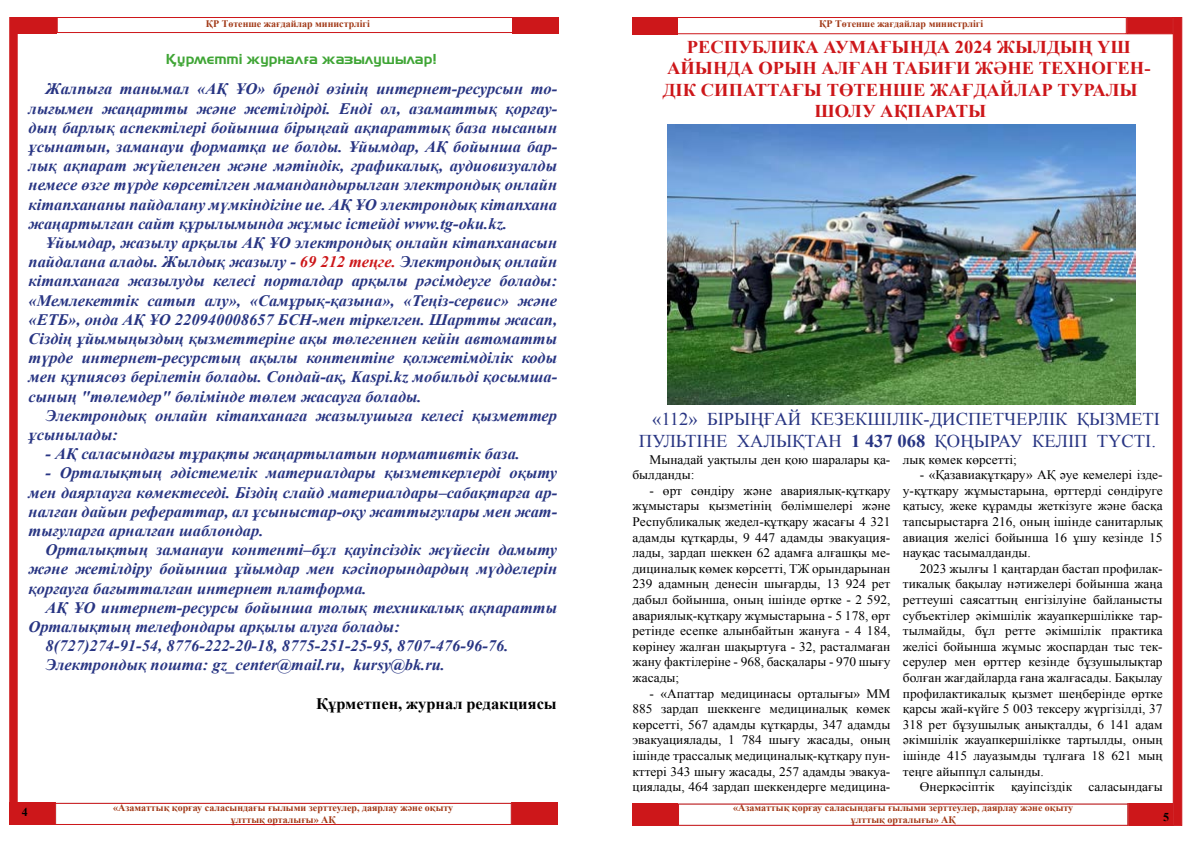
<style>
.page{position:relative;width:1191px;height:842px;background:#fff}
.page>*{position:absolute;margin:0;border:0;box-sizing:border-box;transform-origin:0 0}
.t1{font:700 18px "Times New Roman";color:#cd171a}
.t2{font:18px/21.6px "Times New Roman";color:#283583;text-align:right}
.t3{font:italic 700 16px/19.2px "Times New Roman";color:#283583;text-align:justify}
.t4{font:700 16px "Times New Roman";color:#000}
.t5{font:14px "Aero";color:#3fa535}
.t6{font:13px/15.6px "Times New Roman";color:#000;text-align:justify}
.t7{font:700 12px "Times New Roman";color:#000}
.t8{font:700 10px/12px "Times New Roman";color:#a13816;text-align:center}
.s1{color:#cd171a}
.s2{font-weight:700}
</style>
<div class="page">
<svg style="left:9px;top:17px;width:9px;height:786px;background:#cf2326"></svg>
<div style="left:11px;top:17px;width:46px;height:16px;background:#cd171a"></div>
<div style="left:512px;top:17px;width:46px;height:16px;background:#cd171a"></div>
<div style="left:57px;top:17px;width:456px;height:16px;border:1px solid #cd171a"></div>
<div style="left:632px;top:17px;width:46px;height:17px;background:#cd171a"></div>
<div style="left:1126px;top:17px;width:47px;height:17px;background:#cd171a;border:1px solid #cd171a"></div>
<div style="left:676px;top:17px;width:450px;height:17px;border:1px solid #cd171a"></div>
<div style="left:1172px;top:17px;width:10px;height:809px;background:#cd171a;border:1px solid #cd171a"></div>
<div style="left:9px;top:803px;width:47px;height:22px;background:#cd171a"></div>
<div style="left:511px;top:803px;width:46px;height:22px;background:#cd171a"></div>
<div style="left:55px;top:803px;width:457px;height:22px;border:1px solid #cd171a"></div>
<div style="left:632px;top:803px;width:46px;height:23px;background:#cd171a"></div>
<div style="left:1127px;top:803px;width:46px;height:23px;background:#cd171a"></div>
<div style="left:678px;top:803px;width:450px;height:23px;border:1px solid #cd171a"></div>
<img style="left:668px;top:125px;width:467px;height:279px">
<p class="t8" style="left:206px;top:18px;width:165px">ҚР Төтенше жағдайлар министрлігі</p>
<p class="t5" style="left:166px;top:50px;width:272px">Құрметті журналға жазылушылар!</p>
<p class="t3" style="left:29px;top:79px;width:530px;text-indent:17px">Жалпыға танымал «АҚ ҰО» бренді өзінің интернет-ресурсын то&shy;лығымен жаңартты және жетілдірді. Енді ол, азаматтық қорғау&shy;дың барлық аспектілері бойынша бірыңғай ақпараттық база нысанын ұсынатын, заманауи форматқа ие болды. Ұйымдар, АҚ бойынша бар&shy;лық ақпарат жүйеленген және мәтіндік, графикалық, аудиовизуалды немесе өзге түрде көрсетілген мамандандырылған электрондық онлайн кітапхананы пайдалану мүмкіндігіне ие. АҚ ҰО электрондық кітапхана жаңартылған сайт құрылымында жұмыс істейді www.tg-oku.kz.</p>
<p class="t3" style="left:29px;top:233px;width:530px;text-indent:17px">Ұйымдар, жазылу арқылы АҚ ҰО электрондық онлайн кітапханасын пайдалана алады. Жылдық жазылу - <span class="s1">69 212 теңге.</span> Электрондық онлайн кітапханаға жазылуды келесі порталдар арқылы рәсімдеуге болады: «Мемлекеттік сатып алу», «Самұрық-қазына», «Теңіз-сервис» және «ЕТБ», онда АҚ ҰО 220940008657 БСН-мен тіркелген. Шартты жасап, Сіздің ұйымыңыздың қызметтеріне ақы төлегеннен кейін автоматты түрде интернет-ресурстың ақылы контентіне қолжетімділік коды мен құпиясөз берілетін болады. Сондай-ақ, Kaspi.kz мобильді қосымша&shy;сының "төлемдер" бөлімінде төлем жасауға болады.</p>
<p class="t3" style="left:29px;top:405px;width:530px;text-indent:17px">Электрондық онлайн кітапханаға жазылушыға келесі қызметтер ұсынылады:</p>
<p class="t3" style="left:46px;top:444px;width:476px">- АҚ саласындағы тұрақты жаңартылатын нормативтік база.</p>
<p class="t3" style="left:29px;top:463px;width:530px;text-indent:17px">- Орталықтың әдістемелік материалдары қызметкерлерді оқыту мен даярлауға көмектеседі. Біздің слайд материалдары–сабақтарға ар&shy;налған дайын рефераттар, ал ұсыныстар-оқу жаттығулары мен жат&shy;тығуларға арналған шаблондар.</p>
<p class="t3" style="left:29px;top:540px;width:530px;text-indent:17px">Орталықтың заманауи контенті–бұл қауіпсіздік жүйесін дамыту және жетілдіру бойынша ұйымдар мен кәсіпорындардың мүдделерін қорғауға бағытталған интернет платформа.</p>
<p class="t3" style="left:46px;top:597px;width:513px">АҚ ҰО интернет-ресурсы бойынша толық техникалық ақпаратты</p>
<p class="t3" style="left:29px;top:617px;width:373px">Орталықтың телефондары арқылы алуға болады:</p>
<p class="t3" style="left:46px;top:636px;width:464px">8(727)274-91-54, 8776-222-20-18, 8775-251-25-95, 8707-476-96-76.</p>
<p class="t3" style="left:46px;top:655px;width:401px">Электрондық пошта: gz_center@mail.ru, kursy@bk.ru.</p>
<p class="t4" style="left:316px;top:692px;width:242px">Құрметпен, журнал редакциясы</p>
<p class="t8" style="left:819px;top:18px;width:165px">ҚР Төтенше жағдайлар министрлігі</p>
<p class="t1" style="left:687px;top:34px;width:445px">РЕСПУБЛИКА АУМАҒЫНДА 2024 ЖЫЛДЫҢ ҮШ</p>
<p class="t1" style="left:667px;top:56px;width:485px">АЙЫНДА ОРЫН АЛҒАН ТАБИҒИ ЖӘНЕ ТЕХНОГЕН-</p>
<p class="t1" style="left:663px;top:77px;width:476px">ДІК СИПАТТАҒЫ ТӨТЕНШЕ ЖАҒДАЙЛАР ТУРАЛЫ</p>
<p class="t1" style="left:814px;top:99px;width:173px">ШОЛУ АҚПАРАТЫ</p>
<p class="t2" style="left:639px;top:408px;width:522px">«112» БІРЫҢҒАЙ КЕЗЕКШІЛІК-ДИСПЕТЧЕРЛІК ҚЫЗМЕТІ<br>ПУЛЬТІНЕ ХАЛЫҚТАН <span class="s2">1 437 068</span> ҚОҢЫРАУ КЕЛІП ТҮСТІ.</p>
<p class="t6" style="left:632px;top:451px;width:259px;text-indent:17px">Мынадай уақтылы ден қою шаралары қа&shy;былданды:</p>
<p class="t6" style="left:632px;top:482px;width:259px;text-indent:17px">- өрт сөндіру және авариялық-құтқару жұмыстары қызметінің бөлімшелері және Республикалық жедел-құтқару жасағы 4 321 адамды құтқарды, 9 447 адамды эвакуация&shy;лады, зардап шеккен 62 адамға алғашқы ме&shy;дициналық көмек көрсетті, ТЖ орындарынан 239 адамның денесін шығарды, 13 924 рет дабыл бойынша, оның ішінде өртке - 2 592, авариялық-құтқару жұмыстарына - 5 178, өрт ретінде есепке алынбайтын жануға - 4 184, көрінеу жалған шақыртуға - 32, расталмаған жану фактілеріне - 968, басқалары - 970 шығу жасады;</p>
<p class="t6" style="left:632px;top:685px;width:259px;text-indent:17px">- «Апаттар медицинасы орталығы» ММ 885 зардап шеккенге медициналық көмек көрсетті, 567 адамды құтқарды, 347 адамды эвакуациялады, 1 784 шығу жасады, оның ішінде трассалық медициналық-құтқару пун&shy;кттері 343 шығу жасады, 257 адамды эвакуа&shy;циялады, 464 зардап шеккендерге медицина-</p>
<p class="t6" style="left:903px;top:451px;width:116px">лық көмек көрсетті;</p>
<p class="t6" style="left:903px;top:467px;width:261px;text-indent:17px">- «Қазавиақұтқару» АҚ әуе кемелері ізде&shy;у-құтқару жұмыстарына, өрттерді сөндіруге қатысу, жеке құрамды жеткізуге және басқа тапсырыстарға 216, оның ішінде санитарлық авиация желісі бойынша 16 ұшу кезінде 15 науқас тасымалданды.</p>
<p class="t6" style="left:920px;top:560px;width:244px">2023 жылғы 1 қаңтардан бастап профилак-</p>
<p class="t6" style="left:903px;top:576px;width:261px">тикалық бақылау нәтижелері бойынша жаңа</p>
<p class="t6" style="left:903px;top:592px;width:261px">реттеуші саясаттың енгізілуіне байланысты</p>
<p class="t6" style="left:903px;top:607px;width:261px">субъектілер әкімшілік жауапкершілікке тар-</p>
<p class="t6" style="left:903px;top:623px;width:261px">тылмайды, бұл ретте әкімшілік практика</p>
<p class="t6" style="left:903px;top:638px;width:261px">желісі бойынша жұмыс жоспардан тыс тек-</p>
<p class="t6" style="left:903px;top:654px;width:261px">серулер мен өрттер кезінде бұзушылықтар</p>
<p class="t6" style="left:903px;top:670px;width:261px">болған жағдайларда ғана жалғасады. Бақылау</p>
<p class="t6" style="left:903px;top:685px;width:261px">профилактикалық қызмет шеңберінде өртке</p>
<p class="t6" style="left:903px;top:701px;width:261px">қарсы жай-күйге 5 003 тексеру жүргізілді, 37</p>
<p class="t6" style="left:903px;top:716px;width:261px">318 рет бұзушылық анықталды, 6 141 адам</p>
<p class="t6" style="left:903px;top:732px;width:261px">әкімшілік жауапкершілікке тартылды, оның</p>
<p class="t6" style="left:903px;top:748px;width:261px">ішінде 415 лауазымды тұлғаға 18 621 мың</p>
<p class="t6" style="left:903px;top:763px;width:142px">теңге айыппұл салынды.</p>
<p class="t6" style="left:920px;top:779px;width:76px">Өнеркәсіптік</p>
<p class="t6" style="left:1011px;top:779px;width:63px">қауіпсіздік</p>
<p class="t6" style="left:1088px;top:779px;width:76px">саласындағы</p>
<p class="t7" style="left:22px;top:804px;width:7px">4</p>
<p class="t8" style="left:113px;top:801px;width:341px">«Азаматтық қорғау саласындағы ғылыми зерттеулер, даярлау және оқыту ұлттық орталығы» АҚ</p>
<p class="t8" style="left:733px;top:802px;width:341px">«Азаматтық қорғау саласындағы ғылыми зерттеулер, даярлау және оқыту ұлттық орталығы» АҚ</p>
<p class="t7" style="left:1163px;top:809px;width:7px">5</p>
</div>
